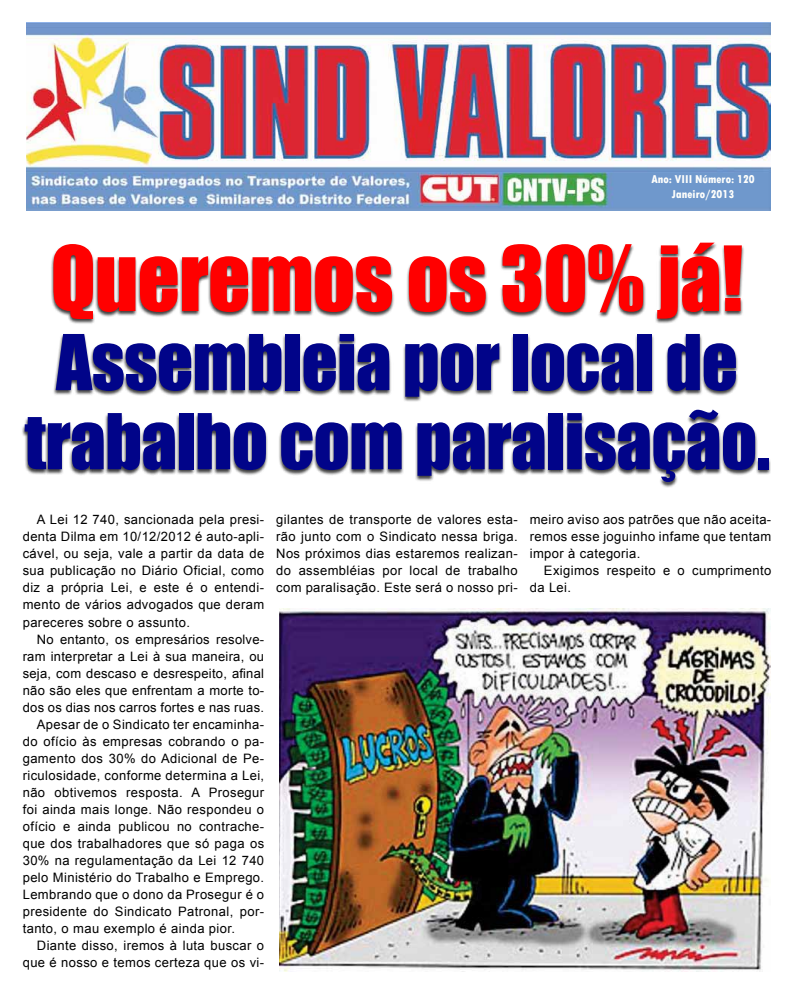
<style>
.page{position:relative;width:794px;height:993px;background:#fff}
.page>*{position:absolute;margin:0;border:0;box-sizing:border-box;transform-origin:0 0}
.t1{font:83px "Impact";letter-spacing:-.01em;color:#f00}
.t2{font:71px/79px "Impact";letter-spacing:-.01em;color:#010489;text-align:center}
.t3{font:13px/17px "Arial";letter-spacing:.03em;color:#000;text-align:justify}
.t4{font:800 condensed 11.9px/14.3px "Tw Cen";color:#fffffc;text-align:center}
</style>
<div class="page">
<img style="left:27px;top:23px;width:744px;height:187px">
<div style="left:22px;top:242px;width:749px;height:246px;background:#000;opacity:.75"></div>
<img style="left:279px;top:608px;width:491px;height:363px">
<p class="t4" style="left:651px;top:172px;width:105px">Ano: VIII Número: 120<br>Janeiro/2013</p>
<h1 class="t1" style="left:51px;top:214px;width:694px">Queremos os 30% já!</h1>
<h2 class="t2" style="left:24px;top:321px;width:746px">Assembleia por local de trabalho com paralisação.</h2>
<p class="t3" style="left:23px;top:511px;width:243px;text-indent:14px">A Lei 12 740, sancionada pela presi&shy;denta Dilma em 10/12/2012 é auto-apli&shy;cável, ou seja, vale a partir da data de sua publicação no Diário Oficial, como diz a própria Lei, e este é o entendi&shy;mento de vários advogados que deram pareceres sobre o assunto.</p>
<p class="t3" style="left:37px;top:630px;width:229px">No entanto, os empresários resolve-</p>
<p class="t3" style="left:23px;top:647px;width:243px">ram interpretar a Lei à sua maneira, ou</p>
<p class="t3" style="left:23px;top:664px;width:243px">seja, com descaso e desrespeito, afinal</p>
<p class="t3" style="left:23px;top:681px;width:243px">não são eles que enfrentam a morte to-</p>
<p class="t3" style="left:23px;top:698px;width:243px">dos os dias nos carros fortes e nas ruas.</p>
<p class="t3" style="left:37px;top:715px;width:229px">Apesar de o Sindicato ter encaminha-</p>
<p class="t3" style="left:23px;top:732px;width:243px">do ofício às empresas cobrando o pa-</p>
<p class="t3" style="left:23px;top:749px;width:243px">gamento dos 30% do Adicional de Pe-</p>
<p class="t3" style="left:23px;top:766px;width:243px">riculosidade, conforme determina a Lei,</p>
<p class="t3" style="left:23px;top:783px;width:243px">não obtivemos resposta. A Prosegur</p>
<p class="t3" style="left:23px;top:800px;width:243px">foi ainda mais longe. Não respondeu o</p>
<p class="t3" style="left:23px;top:817px;width:243px">ofício e ainda publicou no contrache-</p>
<p class="t3" style="left:23px;top:834px;width:243px">que dos trabalhadores que só paga os</p>
<p class="t3" style="left:23px;top:851px;width:243px">30% na regulamentação da Lei 12 740</p>
<p class="t3" style="left:23px;top:868px;width:243px">pelo Ministério do Trabalho e Emprego.</p>
<p class="t3" style="left:23px;top:885px;width:243px">Lembrando que o dono da Prosegur é o</p>
<p class="t3" style="left:23px;top:902px;width:243px">presidente do Sindicato Patronal, por-</p>
<p class="t3" style="left:23px;top:919px;width:214px">tanto, o mau exemplo é ainda pior.</p>
<p class="t3" style="left:37px;top:936px;width:229px">Diante disso, iremos à luta buscar o</p>
<p class="t3" style="left:23px;top:953px;width:243px">que é nosso e temos certeza que os vi-</p>
<p class="t3" style="left:276px;top:511px;width:243px">gilantes de transporte de valores esta&shy;rão junto com o Sindicato nessa briga.<br>Nos próximos dias estaremos realizan&shy;do assembléias por local de trabalho com paralisação. Este será o nosso pri-</p>
<p class="t3" style="left:530px;top:511px;width:243px">meiro aviso aos patrões que não aceita&shy;remos esse joguinho infame que tentam impor à categoria.</p>
<p class="t3" style="left:530px;top:562px;width:243px;text-indent:14px">Exigimos respeito e o cumprimento da Lei.</p>
</div>
